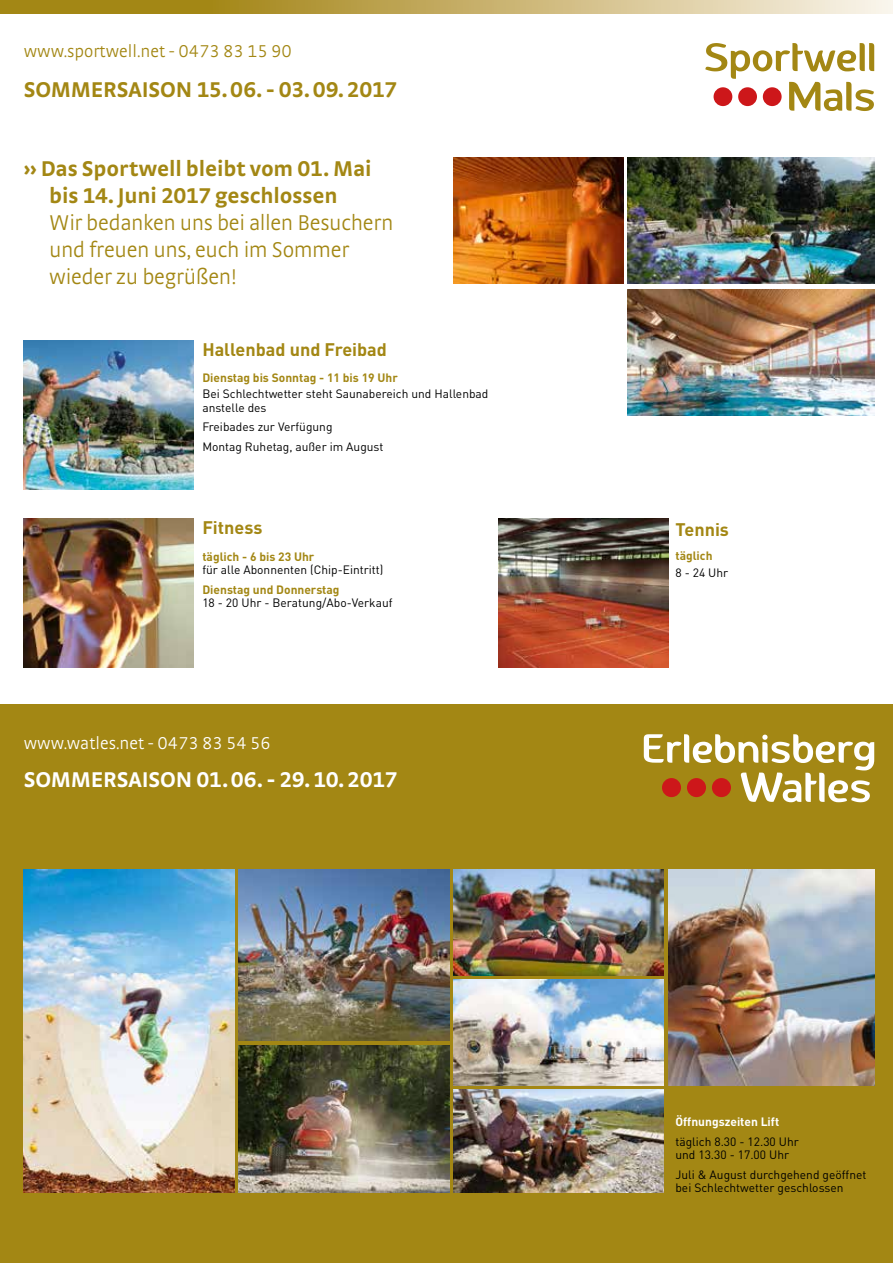
<style>
.page{position:relative;width:893px;height:1263px;background:#fff}
.page>*{position:absolute;margin:0;border:0;box-sizing:border-box;transform-origin:0 0}
.t1{font:700 22.5px/27px "Strada TF";letter-spacing:-.005em;color:#a38714;text-align:center}
.t2{font:300 22.5px/27px "Strada TF";letter-spacing:-.015em;color:#a38714}
.t3{font:700 22.5px "Strada TF";letter-spacing:-.01em;color:#fff}
.t4{font:700 18px "DIN";color:#a38714}
.t5{font:300 18px "Strada TF";color:#a38714}
.t6{font:300 18px "Strada TF";color:#fff}
.t7{font:12px/13.5px "DIN";color:#000}
.t8{font:700 12px "DIN";color:#a38714}
.t9{font:700 12px "DIN";color:#fff}
</style>
<div class="page">
<img style="left:499px;top:519px;width:169px;height:148px">
<div style="left:0;top:704px;width:893px;height:559px;background:#a38714"></div>
<svg style="left:0;top:0;width:893px;height:13px;background:#c5b068"></svg>
<svg style="left:705px;top:43px;width:169px;height:68px"></svg>
<img style="left:24px;top:341px;width:170px;height:148px">
<img style="left:453px;top:158px;width:170px;height:126px">
<img style="left:628px;top:289px;width:246px;height:126px">
<img style="left:628px;top:158px;width:246px;height:126px">
<img style="left:238px;top:870px;width:211px;height:170px">
<img style="left:668px;top:870px;width:206px;height:215px">
<img style="left:238px;top:1045px;width:211px;height:147px">
<img style="left:24px;top:870px;width:210px;height:322px">
<img style="left:453px;top:870px;width:211px;height:105px">
<img style="left:453px;top:980px;width:211px;height:105px">
<img style="left:453px;top:1089px;width:211px;height:103px">
<img style="left:24px;top:519px;width:170px;height:148px">
<svg style="left:644px;top:734px;width:230px;height:68px"></svg>
<h2 class="t5" style="left:24px;top:41px;width:270px">www.sportwell.net - 0473 83 15 90</h2>
<h1 class="t1" style="left:24px;top:75px;width:375px">SOMMERSAISON 15. 06. - 03. 09. 2017</h1>
<h1 class="t1" style="left:24px;top:154px;width:349px">›› Das Sportwell bleibt vom 01. Mai bis 14. Juni 2017 geschlossen</h1>
<h1 class="t2" style="left:49px;top:209px;width:346px">Wir bedanken uns bei allen Besuchern und freuen uns, euch im Sommer wieder zu begrüßen!</h1>
<h2 class="t4" style="left:202px;top:338px;width:186px">Hallenbad und Freibad</h2>
<p class="t8" style="left:202px;top:370px;width:197px">Dienstag bis Sonntag - 11 bis 19 Uhr</p>
<p class="t7" style="left:202px;top:387px;width:288px">Bei Schlechtwetter steht Saunabereich und Hallenbad anstelle des</p>
<p class="t7" style="left:202px;top:417px;width:183px;line-height:19.5px">Freibades zur Verfügung<br>Montag Ruhetag, außer im August</p>
<h2 class="t4" style="left:202px;top:515px;width:62px">Fitness</h2>
<h2 class="t4" style="left:675px;top:518px;width:55px">Tennis</h2>
<p class="t8" style="left:202px;top:549px;width:113px">täglich - 6 bis 23 Uhr</p>
<p class="t7" style="left:202px;top:563px;width:183px">für alle Abonnenten (Chip-Eintritt)</p>
<p class="t8" style="left:202px;top:582px;width:139px">Dienstag und Donnerstag</p>
<p class="t7" style="left:202px;top:596px;width:192px">18 - 20 Uhr - Beratung/Abo-Verkauf</p>
<h2 class="t6" style="left:24px;top:732px;width:248px">www.watles.net - 0473 83 54 56</h2>
<h1 class="t3" style="left:24px;top:766px;width:375px">SOMMERSAISON 01. 06. - 29. 10. 2017</h1>
<p class="t8" style="left:675px;top:548px;width:39px">täglich</p>
<p class="t7" style="left:675px;top:566px;width:54px">8 - 24 Uhr</p>
<p class="t9" style="left:675px;top:1114px;width:105px">Öffnungszeiten Lift</p>
<p class="t7" style="left:675px;top:1134px;width:125px">täglich 8.30 - 12.30 Uhr und 13.30 - 17.00 Uhr</p>
<p class="t7" style="left:675px;top:1167px;width:193px">Juli &amp; August durchgehend geöffnet bei Schlechtwetter geschlossen</p>
</div>
